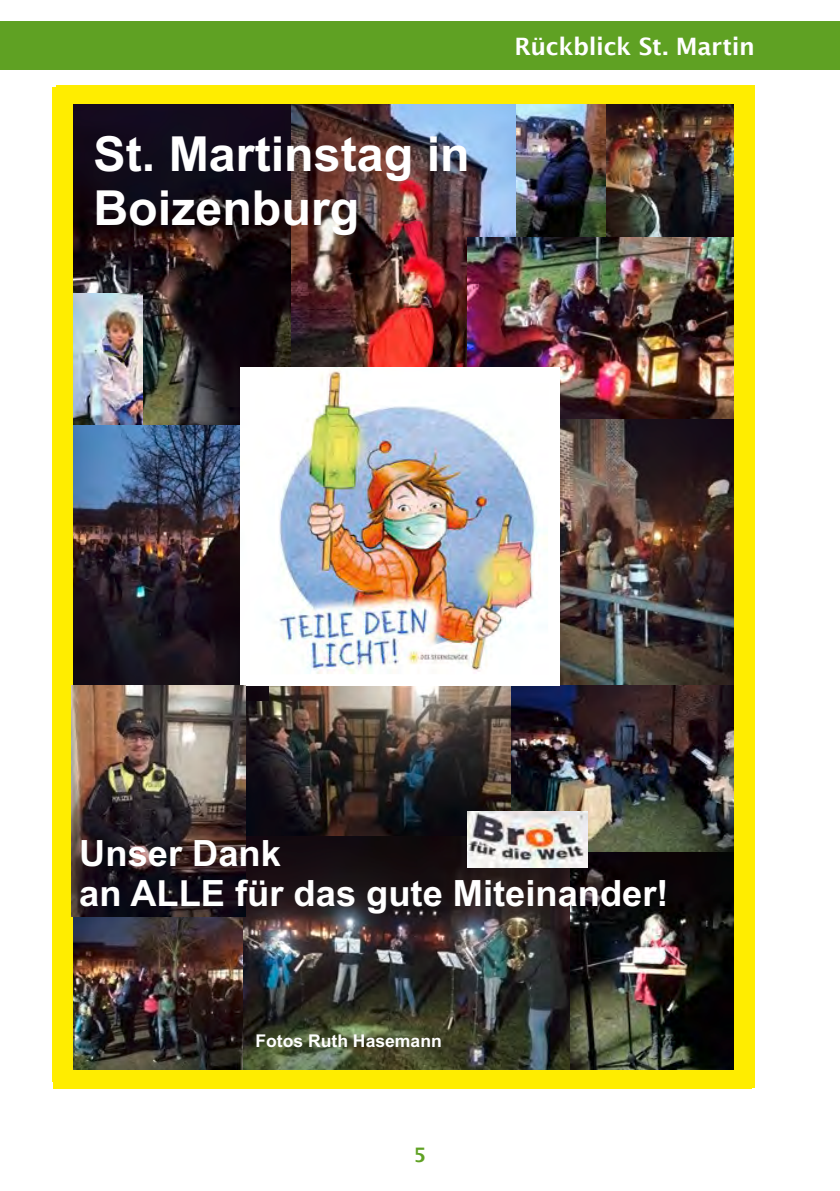
<style>
.page{position:relative;width:840px;height:1191px;background:#fff}
.page>*{position:absolute;margin:0;border:0;box-sizing:border-box;transform-origin:0 0}
.t1{font:700 48.4px/54px "Arial";color:#fff}
.t2{font:700 36.2px/40.4px "Arial";color:#fff}
.t3{font:600 24px "Lucida Sans";letter-spacing:-.015em;color:#fff}
.t4{font:600 20px "Lucida Sans";color:#5fa123}
.t5{font:700 17.6px "Arial";color:#fff}
</style>
<div class="page">
<div style="left:0;top:21px;width:839px;height:48px;background:#5fa123"></div>
<img style="left:606px;top:103px;width:127px;height:134px">
<img style="left:245px;top:686px;width:265px;height:150px">
<img style="left:243px;top:836px;width:327px;height:234px">
<img style="left:560px;top:418px;width:173px;height:267px">
<img style="left:72px;top:103px;width:219px;height:322px">
<img style="left:511px;top:685px;width:222px;height:167px">
<img style="left:570px;top:852px;width:163px;height:218px">
<img style="left:291px;top:103px;width:225px;height:264px">
<img style="left:72px;top:916px;width:170px;height:154px">
<img style="left:72px;top:425px;width:197px;height:275px">
<img style="left:516px;top:103px;width:89px;height:134px">
<img style="left:467px;top:811px;width:119px;height:56px">
<img style="left:467px;top:237px;width:266px;height:181px">
<img style="left:72px;top:294px;width:70px;height:130px">
<img style="left:241px;top:367px;width:318px;height:318px">
<div style="left:56px;top:85px;width:698px;height:18px;background:#ffed00"></div>
<div style="left:53px;top:1070px;width:698px;height:18px;background:#ffed00"></div>
<div style="left:52px;top:87px;width:20px;height:994px;background:#ffed00"></div>
<div style="left:733px;top:93px;width:20px;height:995px;background:#ffed00"></div>
<img style="left:72px;top:685px;width:173px;height:231px">
<h1 class="t1" style="left:93px;top:127px;width:377px">St. Martinstag in<br>Boizenburg</h1>
<p class="t3" style="left:514px;top:32px;width:242px">Rückblick St. Martin</p>
<p class="t2" style="left:79px;top:833px;width:590px">Unser Dank<br>an ALLE für das gute Miteinander!</p>
<p class="t5" style="left:255px;top:1028px;width:188px">Fotos Ruth Hasemann</p>
<p class="t4" style="left:413px;top:1143px;width:14px">5</p>
</div>
